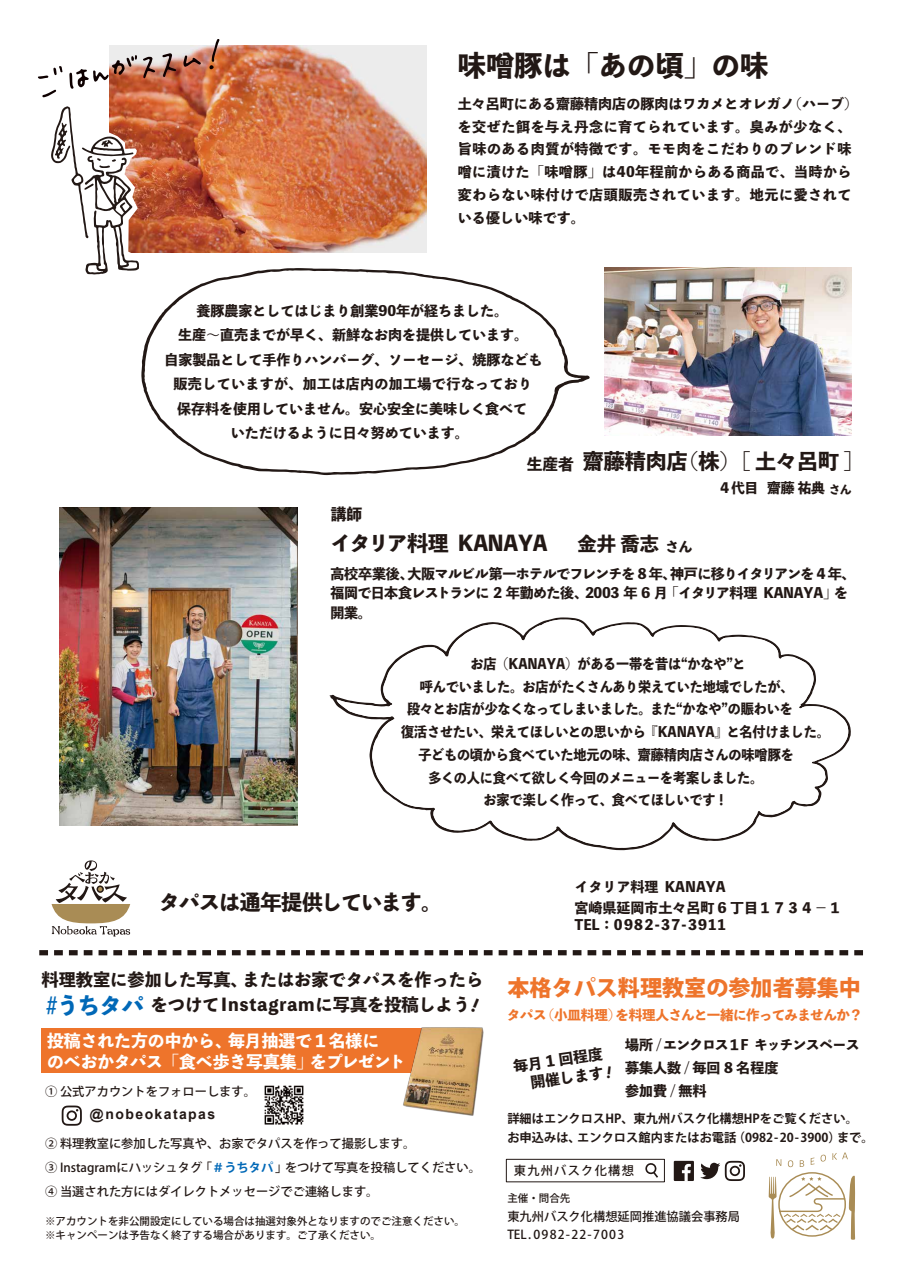
<style>
.page{position:relative;width:903px;height:1275px;background:#fff}
.page>*{position:absolute;margin:0;border:0;box-sizing:border-box;transform-origin:0 0}
.t1{font:800 28.18px "Toppan Bunkyu Midashi Gothic Std N";color:#221815}
.t2{font:800 22.05px "Koz Go Pro";color:#ee742b}
.t3{font:800 21px "Toppan Bunkyu Midashi Gothic Std N";letter-spacing:-.015em;color:#221815}
.t4{font:800 21px "Toppan Bunkyu Midashi Gothic Std N";letter-spacing:-.05em;color:#221815}
.t5{font:800 19.25px "Toppan Bunkyu Midashi Gothic Std N";color:#221815}
.t6{font:800 17.15px/25.6px "Toppan Bunkyu Midashi Gothic Std N";color:#221815}
.t7{font:800 16.8px/21px "Toppan Bunkyu Midashi Gothic Std N";color:#fff}
.t8{font:800 15.75px "Toppan Bunkyu Midashi Gothic Std N";color:#221815}
.t9{font:800 14.7px/18.6px "Toppan Bunkyu Midashi Gothic Std N";color:#221815}
.t10{font:800 14px/24.5px "Toppan Bunkyu Midashi Gothic Std N";color:#221815}
.t11{font:800 14px/22.8px "Toppan Bunkyu Midashi Gothic Std N";letter-spacing:.045em;color:#221815}
.t12{font:800 14px "Toppan Bunkyu Midashi Gothic Std N";color:#221815;scale:.94 1}
.t13{font:800 14px/19.2px "Toppan Bunkyu Midashi Gothic Std N";letter-spacing:-.04em;color:#221815}
.t14{font:800 14px "Toppan Bunkyu Midashi Gothic Std N";letter-spacing:-.02em;color:#221815;scale:.94 1}
.t15{font:800 14px/22.8px "Toppan Bunkyu Midashi Gothic Std N";letter-spacing:-.045em;color:#221815}
.t16{font:800 14px "Toppan Bunkyu Midashi Gothic Std N";letter-spacing:.1em;color:#221815}
.t17{font:700 14px "Arial";letter-spacing:.1em;color:#221815}
.t18{font:800 13.83px "Toppan Bunkyu Midashi Gothic Std N";color:#221815}
.t19{font:800 13.65px "Toppan Bunkyu Midashi Gothic Std N";letter-spacing:-.035em;color:#ee742b}
.t20{font:500 12.25px/23.8px "Koz Go Pr 6 N";color:#221815}
.t21{font:700 12.25px/19.2px "Koz Go Pr 6 N";color:#221815}
.t22{font:500 12.25px "Koz Go Pr 6 N";letter-spacing:.1em;color:#221815}
.t23{font:500 10.5px/14px "Koz Go Pr 6 N";color:#221815}
.s1{font-size:15.75px}
.s2{font-size:14px}
.s3{font-size:11.9px}
.s4{font-size:22.75px;color:#0068b7}
.s5{font-weight:700;color:#0068b7}
</style>
<div class="page">
<svg style="left:337px;top:620px;width:511px;height:228px"></svg>
<img style="left:59px;top:508px;width:239px;height:318px">
<svg style="left:52px;top:860px;width:78px;height:76px"></svg>
<svg style="left:39px;top:950px;width:824px;height:5px"></svg>
<div style="left:42px;top:1028px;width:388px;height:45px;background:#ee742b"></div>
<div style="left:674px;top:1161px;width:20px;height:20px;background:#221815"></div>
<svg style="left:682px;top:1164px;width:9px;height:17px"></svg>
<svg style="left:700px;top:1161px;width:45px;height:20px"></svg>
<svg style="left:645px;top:1163px;width:13px;height:15px"></svg>
<div style="left:506px;top:1159px;width:159px;height:23px;border:1px solid #221815"></div>
<svg style="left:769px;top:1152px;width:86px;height:88px"></svg>
<svg style="left:62px;top:1105px;width:20px;height:21px"></svg>
<img style="left:403px;top:1027px;width:81px;height:89px">
<img style="left:264px;top:1085px;width:40px;height:40px">
<img style="left:110px;top:46px;width:316px;height:207px">
<svg style="left:141px;top:268px;width:449px;height:207px"></svg>
<img style="left:605px;top:268px;width:246px;height:168px">
<svg style="left:162px;top:53px;width:14px;height:24px"></svg>
<svg style="left:183px;top:55px;width:18px;height:12px"></svg>
<svg style="left:209px;top:39px;width:10px;height:30px"></svg>
<svg style="left:38px;top:55px;width:117px;height:225px"></svg>
<h1 class="t1" style="left:458px;top:44px;width:312px">味噌豚は「あの頃」の味</h1>
<p class="t11" style="left:458px;top:91px;width:402px">土々呂町にある齋藤精肉店の豚肉はワカメとオレガノ（ハーブ）を交ぜた餌を与え丹念に育てられています。臭みが少なく、旨味のある肉質が特徴です。モモ肉をこだわりのブレンド味噌に漬けた「味噌豚」は40年程前からある商品で、当時から変わらない味付けで店頭販売されています。地元に愛されている優しい味です。</p>
<p class="t10" style="left:164px;top:298px;width:379px;text-align:center">養豚農家としてはじまり創業90年が経ちました。<br>生産～直売までが早く、新鮮なお肉を提供しています。<br>自家製品として手作りハンバーグ、ソーセージ、焼豚なども販売していますが、加工は店内の加工場で行なっており<br>保存料を使用していません。安心安全に美味しく食べて<br>いただけるように日々努めています。</p>
<h3 class="t3" style="left:527px;top:445px;width:339px"><span class="s1">生産者</span>齋藤精肉店（株）［土々呂町］</h3>
<p class="t8" style="left:331px;top:502px;width:33px">講師</p>
<h3 class="t3" style="left:330px;top:527px;width:219px">イタリア料理 KANAYA</h3>
<h3 class="t5" style="left:577px;top:529px;width:116px">金井 喬志<span class="s2">さん</span></h3>
<p class="t18" style="left:720px;top:477px;width:133px">4 代目 齋藤 祐典<span class="s3">さん</span></p>
<p class="t13" style="left:330px;top:564px;width:527px">高校卒業後、大阪マルビル第一ホテルでフレンチを 8 年、神戸に移りイタリアンを 4 年、福岡で日本食レストランに 2 年勤めた後、2003 年 6 月「イタリア料理 KANAYA」を開業。</p>
<p class="t12" style="left:470px;top:653px;width:294px">お店（KANAYA）がある一帯を昔は“かなや”と</p>
<p class="t12" style="left:420px;top:676px;width:399px">呼んでいました。お店がたくさんあり栄えていた地域でしたが、</p>
<p class="t14" style="left:407px;top:698px;width:412px">段々とお店が少なくなってしまいました。また“かなや”の賑わいを</p>
<p class="t12" style="left:401px;top:721px;width:457px">復活させたい、栄えてほしいとの思いから『KANAYA』と名付けました。</p>
<p class="t12" style="left:418px;top:744px;width:401px">子どもの頃から食べていた地元の味、齋藤精肉店さんの味噌豚を</p>
<p class="t14" style="left:428px;top:767px;width:358px">多くの人に食べて欲しく今回のメニューを考案しました。</p>
<p class="t12" style="left:431px;top:789px;width:317px">　　　　お家で楽しく作って、食べてほしいです！</p>
<h3 class="t4" style="left:159px;top:886px;width:285px">タパスは通年提供しています。</h3>
<p class="t6" style="left:40px;top:966px;width:444px">料理教室に参加した写真、またはお家でタパスを作ったら<span class="s4">＃うちタパ</span>をつけてInstagramに写真を投稿しよう</p>
<p class="t7" style="left:47px;top:1029px;width:360px">投稿された方の中から、毎月抽選で１名様に<br>のべおかタパス「食べ歩き写真集」をプレゼント</p>
<p class="t20" style="left:45px;top:1080px;width:212px">① 公式アカウントをフォローします。</p>
<p class="t17" style="left:90px;top:1105px;width:127px">@nobeokatapas</p>
<p class="t20" style="left:45px;top:1132px;width:437px">② 料理教室に参加した写真や、お家でタパスを作って撮影します。<br>③ Instagramにハッシュタグ「<span class="s5">＃うちタパ</span>」をつけて写真を投稿してください。<br>④ 当選された方にはダイレクトメッセージでご連絡します。</p>
<p class="t23" style="left:45px;top:1215px;width:422px">※アカウントを非公開設定にしている場合は抽選対象外となりますのでご注意ください。※キャンペーンは予告なく終了する場合があります。ご了承ください。</p>
<p class="t10" style="left:574px;top:875px;width:269px;line-height:20.8px">イタリア料理 KANAYA<br>宮崎県延岡市土々呂町 6 丁目１７３４－１</p>
<p class="t16" style="left:574px;top:914px;width:153px">TEL：0982-37-3911</p>
<h2 class="t2" style="left:507px;top:974px;width:355px">本格タパス料理教室の参加者募集中</h2>
<p class="t19" style="left:507px;top:1005px;width:357px">タパス（小皿料理）を料理人さんと一緒に作ってみませんか？</p>
<p class="t9" style="left:512px;top:1056px;width:91px;rotate:-8deg">毎月 1 回程度　開催します</p>
<p class="t15" style="left:625px;top:1033px;width:236px">場所 /エンクロス１F キッチンスペース募集人数 / 毎回 8 名程度<br>参加費 / 無料</p>
<p class="t21" style="left:507px;top:1109px;width:368px">詳細はエンクロスHP、東九州バスク化構想HPをご覧ください。<br>お申込みは、エンクロス館内またはお電話（0982-20-3900）まで。</p>
<p class="t22" style="left:514px;top:1164px;width:122px">東九州バスク化構想</p>
<p class="t23" style="left:507px;top:1191px;width:64px">主催・問合先</p>
<p class="t20" style="left:507px;top:1208px;width:234px;line-height:17.5px">東九州バスク化構想延岡推進協議会事務局<br>TEL.0982-22-7003</p>
</div>
